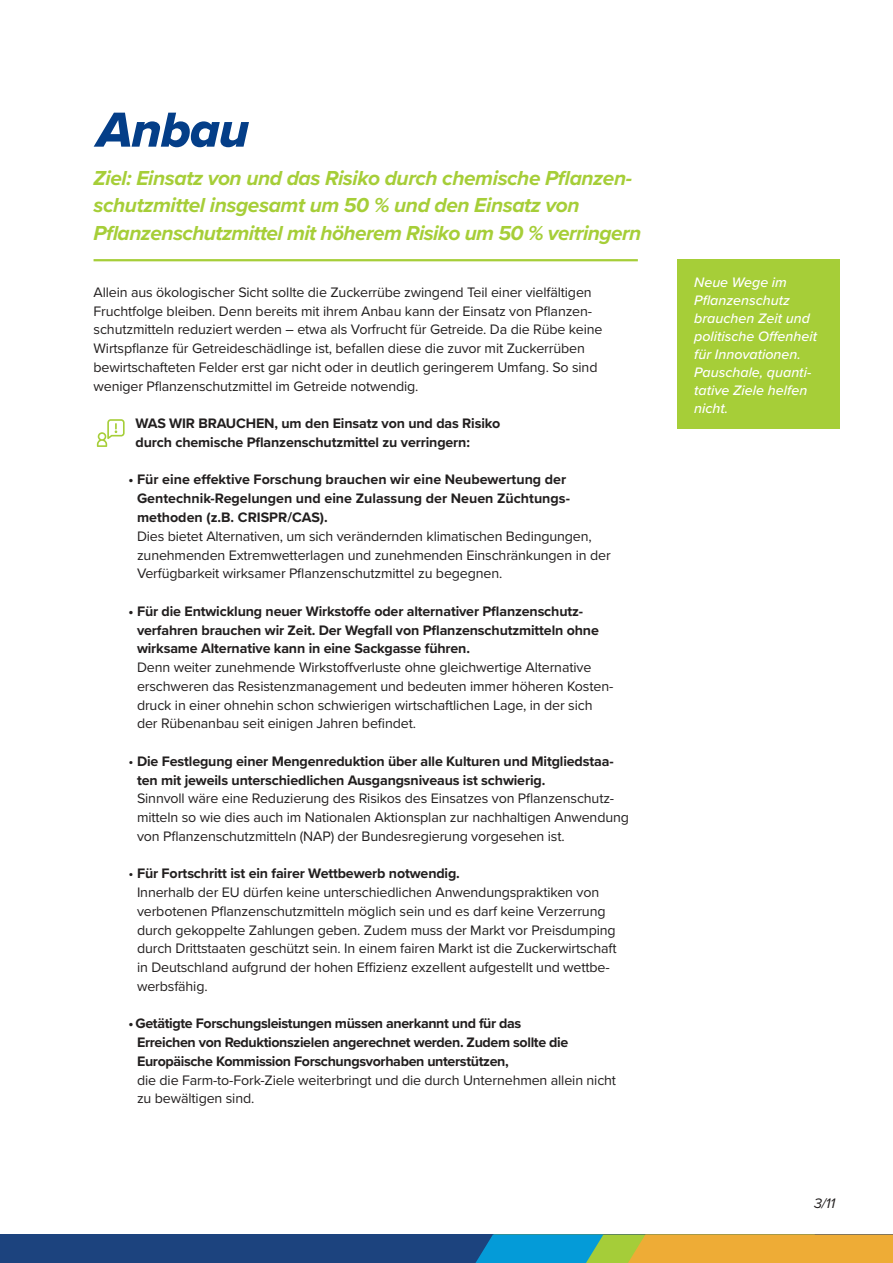
<style>
.page{position:relative;width:893px;height:1263px;background:#fff}
.page>*{position:absolute;margin:0;border:0;box-sizing:border-box;transform-origin:0 0}
.t1{font:51px "Proxima Nova Extrabld It";letter-spacing:-.02em;color:#043e88}
.t2{font:italic 700 21px/27.8px "Proxima Nova";letter-spacing:-.02em;color:#a6ce38}
.t3{font:14.25px/18.8px "Proxima Nova";letter-spacing:-.01em;color:#221f1f}
.t4{font:700 14.25px/18.8px "Proxima Nova";letter-spacing:-.01em;color:#221f1f}
.t5{font:italic 500 14.25px/18px "Proxima Nova";color:#fff}
.t6{font:italic 14.25px "Proxima Nova";color:#221f1f}
.s1{font-weight:400}
.s2{font-weight:700}
</style>
<div class="page">
<hr style="left:94px;top:259px;width:544px;height:2px;background:#a6ce38">
<svg style="left:97px;top:419px;width:28px;height:28px"></svg>
<div style="left:677px;top:259px;width:163px;height:169px;background:#a6ce38"></div>
<div style="left:0;top:1234px;width:893px;height:29px;background:#1c437e"></div>
<svg style="left:475px;top:1234px;width:418px;height:29px;background:#a2a762"></svg>
<h1 class="t1" style="left:97px;top:108px;width:154px">Anbau</h1>
<h2 class="t2" style="left:94px;top:164px;width:549px">Ziel: Einsatz von und das Risiko durch chemische Pflanzen&shy;schutzmittel insgesamt um 50 % und den Einsatz von<br>Pflanzenschutzmittel mit höherem Risiko um 50 % verringern</h2>
<p class="t3" style="left:94px;top:283px;width:510px">Allein aus ökologischer Sicht sollte die Zuckerrübe zwingend Teil einer vielfältigen Fruchtfolge bleiben. Denn bereits mit ihrem Anbau kann der Einsatz von Pflanzen&shy;schutzmitteln reduziert werden – etwa als Vorfrucht für Getreide. Da die Rübe keine Wirtspflanze für Getreideschädlinge ist, befallen diese die zuvor mit Zuckerrüben bewirtschafteten Felder erst gar nicht oder in deutlich geringerem Umfang. So sind weniger Pflanzenschutzmittel im Getreide notwendig.</p>
<p class="t4" style="left:136px;top:414px;width:366px">WAS WIR BRAUCHEN, um den Einsatz von und das Risiko durch chemische Pflanzenschutzmittel zu verringern:</p>
<p class="t4" style="left:137px;top:470px;width:434px;text-indent:-9px">• Für eine effektive Forschung brauchen wir eine Neubewertung der<br>Gentechnik-Regelungen und eine Zulassung der Neuen Züchtungs&shy;methoden (z.B. CRISPR/CAS).</p>
<p class="t3" style="left:137px;top:527px;width:475px">Dies bietet Alternativen, um sich verändernden klimatischen Bedingungen, zunehmenden Extremwetterlagen und zunehmenden Einschränkungen in der<br>Verfügbarkeit wirksamer Pflanzenschutzmittel zu begegnen.</p>
<p class="t4" style="left:137px;top:602px;width:463px;text-indent:-9px">• Für die Entwicklung neuer Wirkstoffe oder alternativer Pflanzenschutz&shy;verfahren brauchen wir Zeit. Der Wegfall von Pflanzenschutzmitteln ohne wirksame Alternative kann in eine Sackgasse führen.</p>
<p class="t3" style="left:137px;top:658px;width:478px">Denn weiter zunehmende Wirkstoffverluste ohne gleichwertige Alternative erschweren das Resistenzmanagement und bedeuten immer höheren Kosten&shy;druck in einer ohnehin schon schwierigen wirtschaftlichen Lage, in der sich der Rübenanbau seit einigen Jahren befindet.</p>
<p class="t4" style="left:137px;top:752px;width:478px;text-indent:-9px"><span class="s1">•</span> Die Festlegung einer Mengenreduktion über alle Kulturen und Mitgliedstaa&shy;ten mit jeweils unterschiedlichen Ausgangsniveaus ist schwierig.</p>
<p class="t3" style="left:137px;top:789px;width:493px">Sinnvoll wäre eine Reduzierung des Risikos des Einsatzes von Pflanzenschutz&shy;mitteln so wie dies auch im Nationalen Aktionsplan zur nachhaltigen Anwendung von Pflanzenschutzmitteln (NAP) der Bundesregierung vorgesehen ist.</p>
<p class="t3" style="left:137px;top:864px;width:481px;text-indent:-9px">• <span class="s2">Für Fortschritt ist ein fairer Wettbewerb notwendig.<br></span>Innerhalb der EU dürfen keine unterschiedlichen Anwendungspraktiken von verbotenen Pflanzenschutzmitteln möglich sein und es darf keine Verzerrung durch gekoppelte Zahlungen geben. Zudem muss der Markt vor Preisdumping durch Drittstaaten geschützt sein. In einem fairen Markt ist die Zuckerwirtschaft in Deutschland aufgrund der hohen Effizienz exzellent aufgestellt und wettbe&shy;werbsfähig.</p>
<p class="t4" style="left:137px;top:1014px;width:433px;text-indent:-9px">• Getätigte Forschungsleistungen müssen anerkannt und für das<br>Erreichen von Reduktionszielen angerechnet werden. Zudem sollte die<br>Europäische Kommission Forschungsvorhaben unterstützen,</p>
<p class="t3" style="left:137px;top:1071px;width:481px">die die Farm-to-Fork-Ziele weiterbringt und die durch Unternehmen allein nicht zu bewältigen sind.</p>
<p class="t5" style="left:694px;top:273px;width:124px">Neue Wege im<br>Pflanzenschutz brauchen Zeit und politische Offenheit für Innovationen.<br>Pauschale, quanti&shy;tative Ziele helfen nicht.</p>
<p class="t6" style="left:814px;top:1197px;width:22px">3/11</p>
</div>
